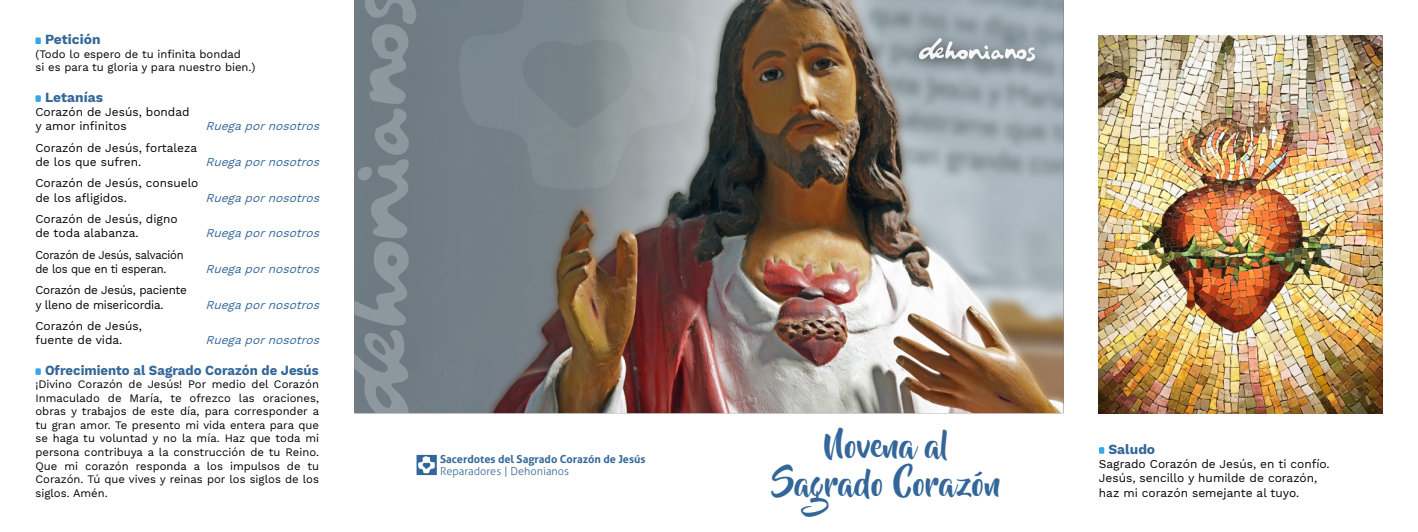
<style>
.page{position:relative;width:1418px;height:532px;background:#fff}
.page>*{position:absolute;margin:0;border:0;box-sizing:border-box;transform-origin:0 0}
.t1{font:32.12px/38.5px "Beyond The Mountains";color:#346799;text-align:center}
.t2{font:700 13.75px "Work Sans";color:#346799;scale:.95 1}
.t3{font:700 13.75px "Work Sans";color:#346799}
.t4{font:11.88px/14.2px "Work Sans";color:#000}
.t5{font:italic 11.88px "Work Sans";color:#346799}
.t6{font:11.88px/14.2px "Work Sans";letter-spacing:-.02em;color:#000;scale:.94 1}
.t7{font:11.88px/14.2px "Work Sans";letter-spacing:-.02em;color:#000}
.t8{font:11.25px/13.5px "Work Sans";color:#000}
.t9{font:700 11px "Aller";color:#346799}
.t10{font:300 11px "Aller";color:#346799}
</style>
<div class="page">
<img style="left:484px;top:0;width:579px;height:413px">
<div style="left:354px;top:0;width:130px;height:413px;background:#717e85"></div>
<svg style="left:354px;top:0;width:62px;height:413px"></svg>
<svg style="left:1098px;top:447px;width:6px;height:6px"></svg>
<div style="left:900px;top:21px;width:153px;height:58px;background:#000;opacity:.75"></div>
<svg style="left:918px;top:38px;width:117px;height:23px"></svg>
<svg style="left:416px;top:454px;width:21px;height:21px"></svg>
<div style="left:35px;top:37px;width:6px;height:7px;background:#36a7e9"></div>
<div style="left:35px;top:95px;width:6px;height:7px;background:#36a7e9"></div>
<div style="left:35px;top:368px;width:6px;height:7px;background:#36a7e9"></div>
<img style="left:1098px;top:35px;width:284px;height:378px">
<svg style="left:468px;top:0;width:228px;height:190px;background:#889397"></svg>
<p class="t3" style="left:45px;top:31px;width:57px">Petición</p>
<p class="t8" style="left:35px;top:47px;width:221px">(Todo lo espero de tu infinita bondad<br>si es para tu gloria y para nuestro bien.)</p>
<p class="t3" style="left:45px;top:89px;width:60px">Letanías</p>
<p class="t4" style="left:35px;top:105px;width:156px">Corazón de Jesús, bondad y amor infinitos</p>
<p class="t5" style="left:205px;top:119px;width:119px">Ruegapornosotros</p>
<p class="t4" style="left:35px;top:141px;width:163px">Corazón de Jesús, fortaleza de los que sufren.</p>
<p class="t4" style="left:35px;top:177px;width:165px">Corazón de Jesús, consuelo de los afligidos.</p>
<p class="t4" style="left:35px;top:212px;width:144px">Corazón de Jesús, digno de toda alabanza.</p>
<p class="t6" style="left:35px;top:248px;width:159px">Corazón de Jesús, salvación de los que en ti esperan.</p>
<p class="t7" style="left:35px;top:283px;width:153px">Corazón de Jesús, paciente y lleno de misericordia.</p>
<p class="t5" style="left:205px;top:155px;width:119px">Ruegapornosotros</p>
<p class="t5" style="left:205px;top:190px;width:119px">Ruegapornosotros</p>
<p class="t5" style="left:205px;top:226px;width:119px">Ruegapornosotros</p>
<p class="t5" style="left:205px;top:262px;width:119px">Ruegapornosotros</p>
<p class="t5" style="left:205px;top:297px;width:119px">Ruegapornosotros</p>
<p class="t4" style="left:35px;top:319px;width:108px">Corazón de Jesús, fuente de vida.</p>
<p class="t5" style="left:205px;top:333px;width:119px">Ruegapornosotros</p>
<p class="t2" style="left:45px;top:362px;width:289px">Ofrecimiento al Sagrado Corazón de Jesús</p>
<p class="t8" style="left:35px;top:378px;width:285px;text-align:justify">¡Divino Corazón de Jesús! Por medio del Corazón Inmaculado de María, te ofrezco las oraciones, obras y trabajos de este día, para corresponder a tu gran amor. Te presento mi vida entera para que se haga tu voluntad y no la mía. Haz que toda mi persona contribuya a la construcción de tu Reino.<br>Que mi corazón responda a los impulsos de tu Corazón. Tú que vives y reinas por los siglos de los siglos. Amén.</p>
<p class="t9" style="left:440px;top:452px;width:207px">Sacerdotes del Sagrado Corazón de Jesús</p>
<p class="t10" style="left:440px;top:464px;width:130px">Reparadores | Dehonianos</p>
<h1 class="t1" style="left:771px;top:427px;width:230px">Novena al<br>Sagrado Corazón</h1>
<p class="t3" style="left:1108px;top:441px;width:48px">Saludo</p>
<p class="t4" style="left:1098px;top:457px;width:232px">Sagrado Corazón de Jesús, en ti confío.<br>Jesús, sencillo y humilde de corazón, haz mi corazón semejante al tuyo.</p>
</div>
